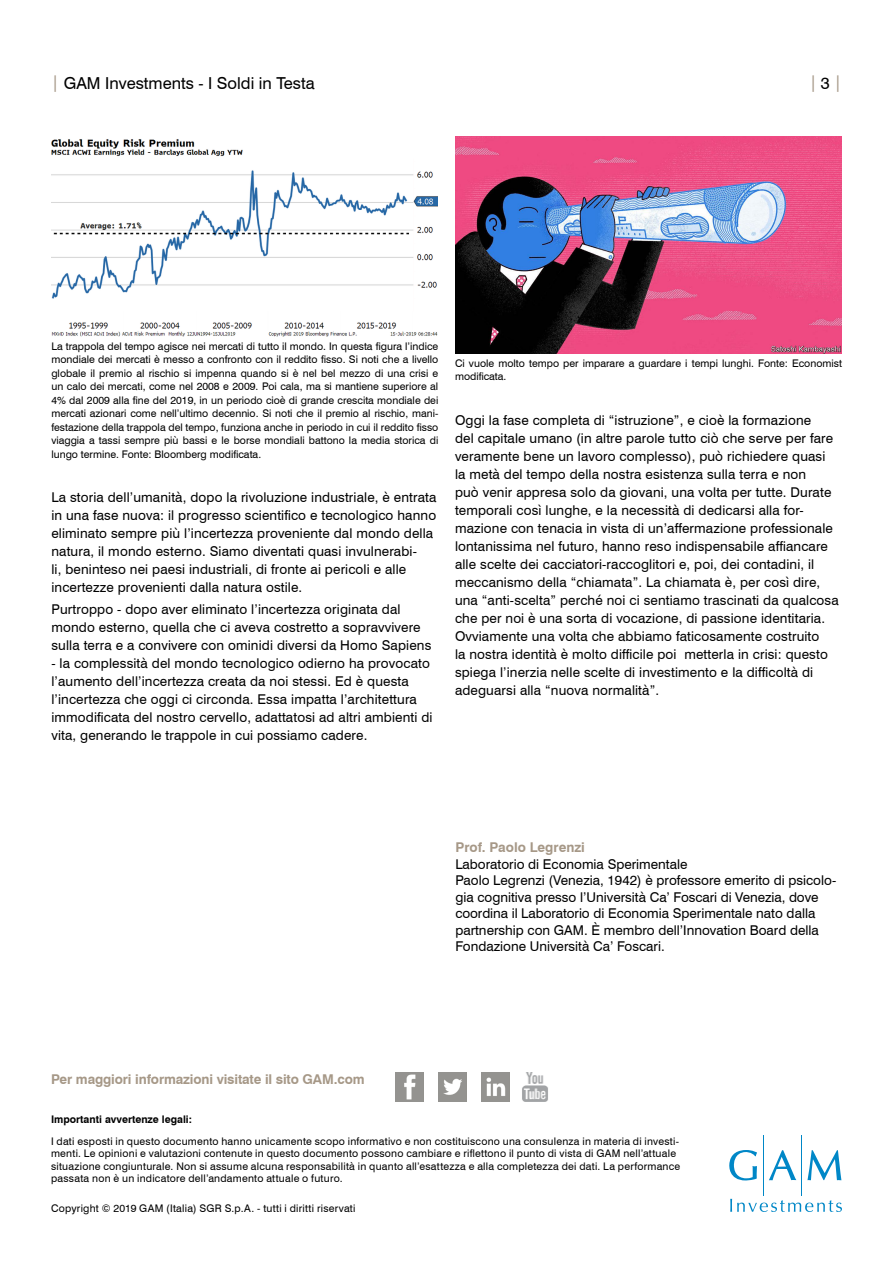
<style>
.page{position:relative;width:893px;height:1263px;background:#fff}
.page>*{position:absolute;margin:0;border:0;box-sizing:border-box;transform-origin:0 0}
.t1{font:16.5px "Swiss 721 BT";color:#000}
.t2{font:16.5px "Swiss 721 BT";color:#a69887}
.DISCLAIMER{font:13.5px/18px "Swiss 721 BT";letter-spacing:.01em;color:#000}
.t3{font:700 13.5px "Swiss 721 BT";letter-spacing:-.01em;color:#a69887}
.DISCLAIMER-2{font:10.5px/13.5px "Swiss 721 BT";letter-spacing:.02em;color:#000}
.DISCLAIMER-3{font:10.5px/13.5px "Swiss 721 BT";color:#000}
.t4{font:700 10.5px "Swiss 721 BT";color:#000}
.s1{color:#a69887}
.s2{color:#000}
</style>
<div class="page">
<hr style="left:763px;top:1135px;width:1px;height:60px;background:#0087c7">
<hr style="left:801px;top:1135px;width:1px;height:60px;background:#0087c7">
<svg style="left:729px;top:1150px;width:28px;height:30px"></svg>
<svg style="left:769px;top:1150px;width:27px;height:30px"></svg>
<svg style="left:807px;top:1150px;width:34px;height:30px"></svg>
<svg style="left:730px;top:1199px;width:112px;height:13px"></svg>
<img style="left:438px;top:1073px;width:29px;height:28px">
<img style="left:395px;top:1073px;width:29px;height:28px">
<img style="left:481px;top:1073px;width:28px;height:28px">
<img style="left:522px;top:1073px;width:26px;height:28px">
<img style="left:51px;top:139px;width:387px;height:197px">
<img style="left:455px;top:136px;width:386px;height:218px">
<p class="t1" style="left:51px;top:73px;width:265px"><span class="s1">|</span> GAM Investments - I Soldi in Testa</p>
<p class="t2" style="left:809px;top:72px;width:34px">| <span class="s2">3</span> |</p>
<p class="DISCLAIMER-2" style="left:51px;top:339px;width:388px;text-align:justify">La trappola del tempo agisce nei mercati di tutto il mondo. In questa figura l’indice mondiale dei mercati è messo a confronto con il reddito fisso. Si noti che a livello globale il premio al rischio si impenna quando si è nel bel mezzo di una crisi e un calo dei mercati, come nel 2008 e 2009. Poi cala, ma si mantiene superiore al 4% dal 2009 alla fine del 2019, in un periodo cioè di grande crescita mondiale dei mercati azionari come nell’ultimo decennio. Si noti che il premio al rischio, mani&shy;festazione della trappola del tempo, funziona anche in periodo in cui il reddito fisso viaggia a tassi sempre più bassi e le borse mondiali battono la media storica di lungo termine. Fonte: Bloomberg modificata.</p>
<p class="DISCLAIMER" style="left:51px;top:488px;width:387px">La storia dell’umanità, dopo la rivoluzione industriale, è entrata in una fase nuova: il progresso scientifico e tecnologico hanno eliminato sempre più l’incertezza proveniente dal mondo della natura, il mondo esterno. Siamo diventati quasi invulnerabi-<br>li, beninteso nei paesi industriali, di fronte ai pericoli e alle incertezze provenienti dalla natura ostile.</p>
<p class="DISCLAIMER" style="left:51px;top:600px;width:381px">Purtroppo - dopo aver eliminato l’incertezza originata dal mondo esterno, quella che ci aveva costretto a sopravvivere sulla terra e a convivere con ominidi diversi da Homo Sapiens</p>
<p class="DISCLAIMER" style="left:51px;top:654px;width:383px">- la complessità del mondo tecnologico odierno ha provocato l’aumento dell’incertezza creata da noi stessi. Ed è questa l’incertezza che oggi ci circonda. Essa impatta l’architettura immodificata del nostro cervello, adattatosi ad altri ambienti di vita, generando le trappole in cui possiamo cadere.</p>
<p class="DISCLAIMER-3" style="left:455px;top:356px;width:388px">Ci vuole molto tempo per imparare a guardare i tempi lunghi. Fonte: Economist modificata.</p>
<p class="DISCLAIMER" style="left:455px;top:411px;width:385px">Oggi la fase completa di “istruzione”, e cioè la formazione<br>del capitale umano (in altre parole tutto ciò che serve per fare veramente bene un lavoro complesso), può richiedere quasi la metà del tempo della nostra esistenza sulla terra e non<br>può venir appresa solo da giovani, una volta per tutte. Durate temporali così lunghe, e la necessità di dedicarsi alla for&shy;mazione con tenacia in vista di un’affermazione professionale lontanissima nel futuro, hanno reso indispensabile affiancare alle scelte dei cacciatori-raccoglitori e, poi, dei contadini, il meccanismo della “chiamata”. La chiamata è, per così dire, una “anti-scelta” perché noi ci sentiamo trascinati da qualcosa che per noi è una sorta di vocazione, di passione identitaria.<br>Ovviamente una volta che abbiamo faticosamente costruito<br>la nostra identità è molto difficile poi metterla in crisi: questo spiega l’inerzia nelle scelte di investimento e la difficoltà di adeguarsi alla “nuova normalità”.</p>
<p class="t3" style="left:455px;top:839px;width:131px">Prof. Paolo Legrenzi</p>
<p class="DISCLAIMER" style="left:455px;top:855px;width:234px">Laboratorio di Economia Sperimentale</p>
<p class="DISCLAIMER" style="left:455px;top:872px;width:382px;line-height:16.5px">Paolo Legrenzi (Venezia, 1942) è professore emerito di psicolo&shy;gia cognitiva presso l’Università Ca’ Foscari di Venezia, dove coordina il Laboratorio di Economia Sperimentale nato dalla partnership con GAM. È membro dell’Innovation Board della Fondazione Università Ca’ Foscari.</p>
<p class="t3" style="left:51px;top:1071px;width:315px">Per maggiori informazioni visitate il sito GAM.com</p>
<p class="t4" style="left:51px;top:1113px;width:143px">Importanti avvertenze legali:</p>
<p class="DISCLAIMER-2" style="left:51px;top:1134px;width:631px;line-height:12.6px">I dati esposti in questo documento hanno unicamente scopo informativo e non costituiscono una consulenza in materia di investi&shy;menti. Le opinioni e valutazioni contenute in questo documento possono cambiare e riflettono il punto di vista di GAM nell’attuale situazione congiunturale. Non si assume alcuna responsabilità in quanto all’esattezza e alla completezza dei dati. La performance passata non è un indicatore dell’andamento attuale o futuro.</p>
<p class="DISCLAIMER-2" style="left:51px;top:1201px;width:306px">Copyright © 2019 GAM (Italia) SGR S.p.A. - tutti i diritti riservati</p>
</div>
